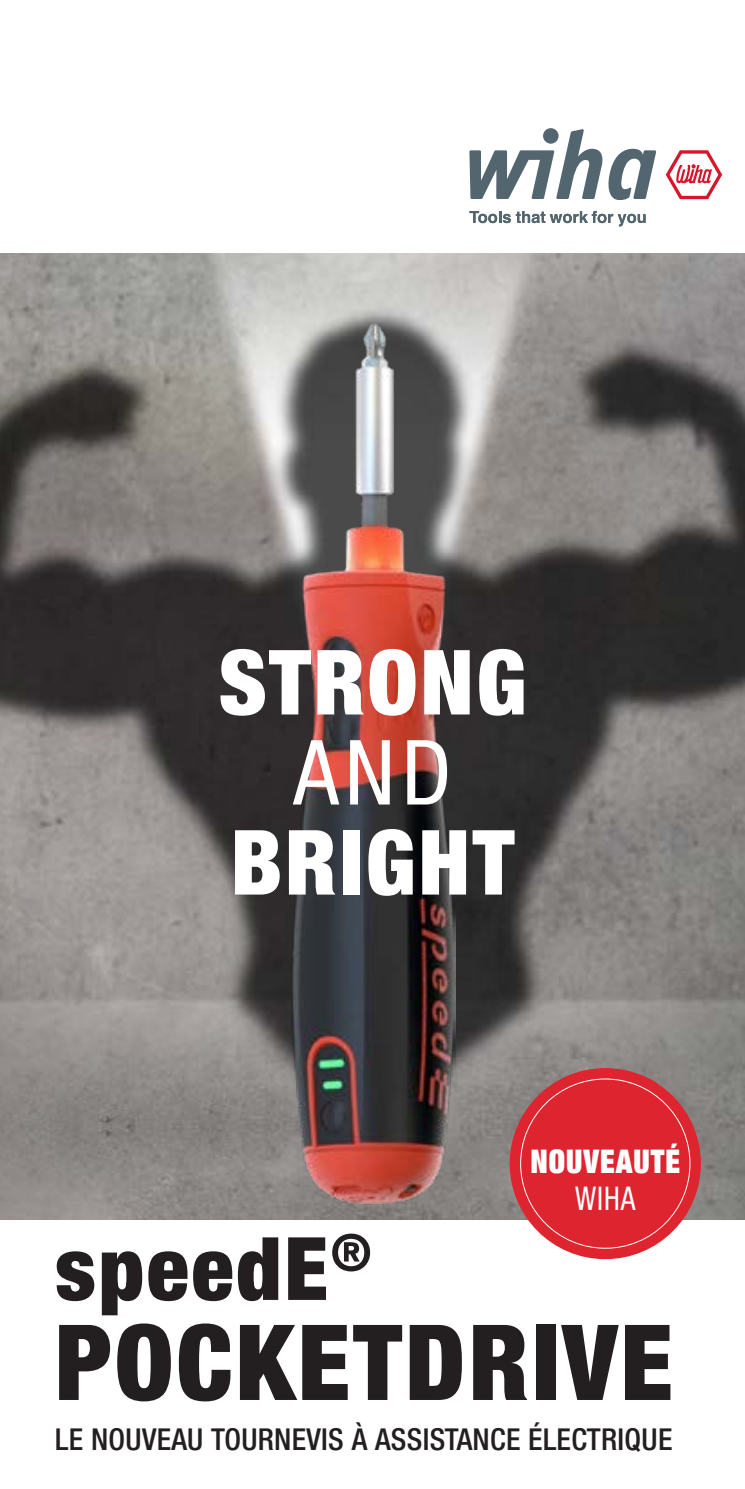
<style>
.page{position:relative;width:745px;height:1489px;background:#fff}
.page>*{position:absolute;margin:0;border:0;box-sizing:border-box;transform-origin:0 0}
.t1{font:900 condensed 105px "Helvetica Neue LTW1 G";letter-spacing:.03em;color:#231f20}
.t2{font:900 condensed 90px "Helvetica Neue LTW1 G";letter-spacing:.03em;color:#fff}
.t3{font:condensed 90px "Helvetica Neue LTW1 G";color:#fff}
.t4{font:900 condensed 87.5px "Helvetica Neue LTW1 G";letter-spacing:.03em;color:#231f20}
.t5{font:900 condensed 32.5px "Helvetica Neue LTW1 G";letter-spacing:.035em;color:#fff;scale:.9 1}
.t6{font:condensed 32.5px "Helvetica Neue LTW1 G";color:#fff;scale:.9 1}
.t7{font:500 condensed 30px "Helvetica Neue LTW1 G";letter-spacing:.01em;color:#231f20}
</style>
<div class="page">
<img style="left:0;top:253px;width:744px;height:966px">
<img style="left:291px;top:323px;width:163px;height:880px">
<svg style="left:469px;top:211px;width:176px;height:15px"></svg>
<svg style="left:469px;top:129px;width:186px;height:71px"></svg>
<svg style="left:665px;top:150px;width:56px;height:49px"></svg>
<div style="left:509px;top:1067px;width:191px;height:191px;background:#de242f;border-radius:50%"></div>
<h2 class="t2" style="left:218px;top:628px;width:309px">STRONG</h2>
<h2 class="t3" style="left:293px;top:719px;width:159px">AND</h2>
<h2 class="t2" style="left:230px;top:808px;width:285px">BRIGHT</h2>
<p class="t5" style="left:530px;top:1139px;width:168px">NOUVEAUTÉ</p>
<p class="t6" style="left:574px;top:1179px;width:69px">WIHA</p>
<h3 class="t4" style="left:55px;top:1216px;width:317px">speedE<sup>®</sup></h3>
<h1 class="t1" style="left:55px;top:1299px;width:618px">POCKETDRIVE</h1>
<p class="t7" style="left:55px;top:1420px;width:618px">LE NOUVEAU TOURNEVIS À ASSISTANCE ÉLECTRIQUE</p>
</div>
